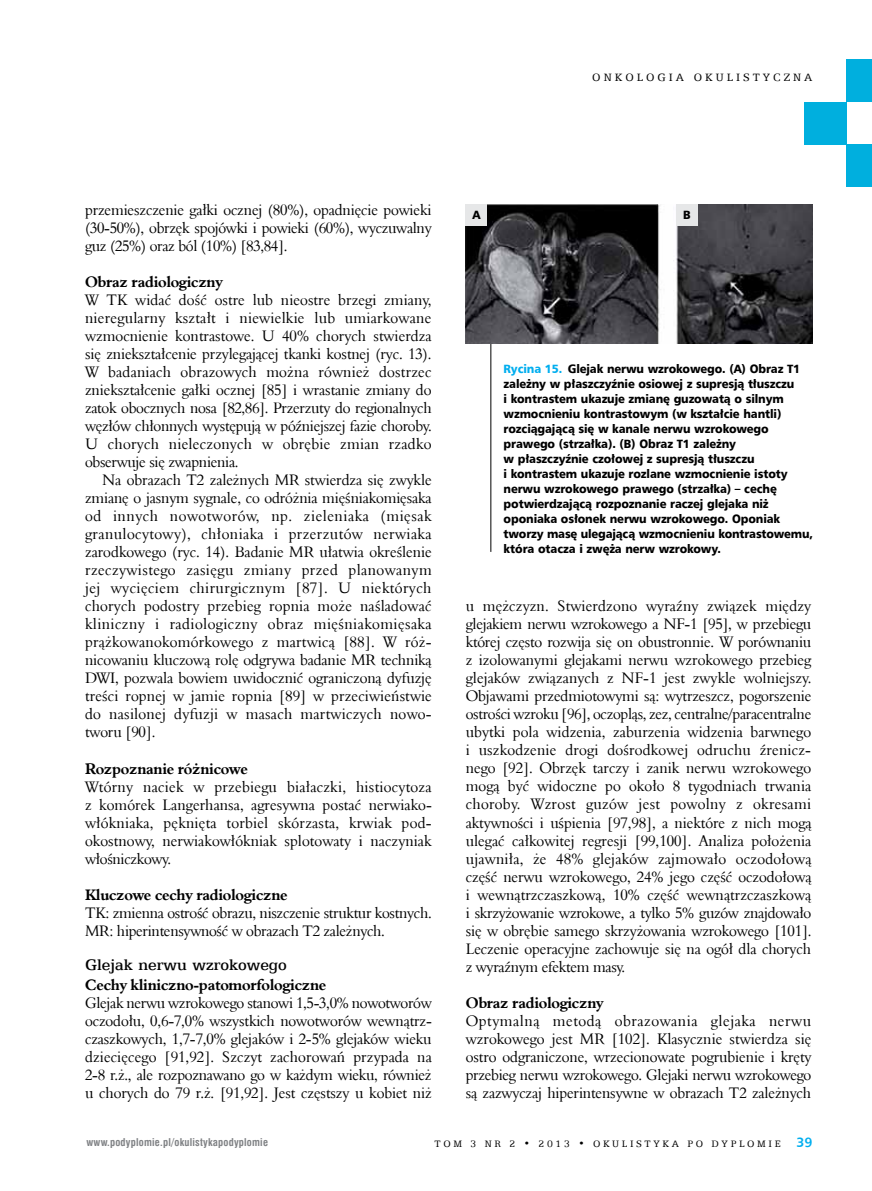
<style>
.page{position:relative;width:872px;height:1191px;background:#fff}
.page>*{position:absolute;margin:0;border:0;box-sizing:border-box;transform-origin:0 0}
.t1{font:17.25px "Egyptian 505 Md EU";color:#000}
.t2{font:15.6px/18px "Aldine 401 EU";letter-spacing:-.01em;color:#000;text-align:justify;scale:.96 1}
.t3{font:700 15.6px "Aldine 401 EU";letter-spacing:-.02em;color:#000;scale:.96 1}
.t4{font:12px/15px "Humnst 777 Blk EU";letter-spacing:-.01em;color:#000;scale:.95 1}
.t5{font:12px "Egyptian 505 EU";letter-spacing:.25em;color:#000}
.t6{font:700 10.5px "Swis 721 Cn EU";letter-spacing:.02em;color:#808285}
.t7{font:10.5px "Egyptian 505 EU";letter-spacing:.25em;color:#000}
.s1{color:#00aeef}
.s2{font-family:"Humnst 777 EU";font-weight:700;font-size:13.5px;color:#00aeef}
</style>
<div class="page">
<div style="left:846px;top:60px;width:26px;height:42px;background:#00afde"></div>
<div style="left:804px;top:102px;width:42px;height:43px;background:#00afde"></div>
<div style="left:846px;top:145px;width:26px;height:42px;background:#00afde"></div>
<hr style="left:490px;top:343px;width:1px;height:209px;background:#000">
<img style="left:466px;top:204px;width:346px;height:139px">
<div style="left:676px;top:204px;width:21px;height:21px;background:#e6e7e8"></div>
<div style="left:466px;top:204px;width:21px;height:21px;background:#e6e7e8"></div>
<p class="t5" style="left:592px;top:71px;width:222px">ONKOLOGIA OKULISTYCZNA</p>
<p class="t2" style="left:85px;top:201px;width:362px">przemieszczenie gałki ocznej (80%), opadnięcie powieki (30-50%), obrzęk spojówki i powieki (60%), wyczuwalny guz (25%) oraz ból (10%) [83,84].</p>
<p class="t3" style="left:85px;top:272px;width:145px">Obraz radiologiczny</p>
<p class="t2" style="left:85px;top:291px;width:362px">W TK widać dość ostre lub nieostre brzegi zmiany, nieregularny kształt i niewielkie lub umiarkowane wzmocnienie kontrastowe. U 40% chorych stwierdza się zniekształcenie przylegającej tkanki kostnej (ryc. 13).<br>W badaniach obrazowych można również dostrzec zniekształcenie gałki ocznej [85] i wrastanie zmiany do zatok obocznych nosa [82,86]. Przerzuty do regionalnych węzłów chłonnych występują w późniejszej fazie choroby.<br>U chorych nieleczonych w obrębie zmian rzadko obserwuje się zwapnienia.</p>
<p class="t2" style="left:85px;top:471px;width:363px;text-indent:17px">Na obrazach T2 zależnych MR stwierdza się zwykle zmianę o jasnym sygnale, co odróżnia mięśniakomięsaka od innych nowotworów, np. zieleniaka (mięsak granulocytowy), chłoniaka i przerzutów nerwiaka zarodkowego (ryc. 14). Badanie MR ułatwia określenie rzeczywistego zasięgu zmiany przed planowanym jej wycięciem chirurgicznym [87]. U niektórych chorych podostry przebieg ropnia może naśladować kliniczny i radiologiczny obraz mięśniakomięsaka prążkowanokomórkowego z martwicą [88]. W róż&shy;nicowaniu kluczową rolę odgrywa badanie MR techniką DWI, pozwala bowiem uwidocznić ograniczoną dyfuzję treści ropnej w jamie ropnia [89] w przeciwieństwie do nasilonej dyfuzji w masach martwiczych nowo&shy;tworu [90].</p>
<p class="t3" style="left:85px;top:758px;width:171px">Rozpoznanie różnicowe</p>
<p class="t2" style="left:85px;top:777px;width:363px">Wtórny naciek w przebiegu białaczki, histiocytoza z komórek Langerhansa, agresywna postać nerwiako&shy;włókniaka, pęknięta torbiel skórzasta, krwiak pod&shy;okostnowy, nerwiakowłókniak splotowaty i naczyniak włośniczkowy.</p>
<p class="t3" style="left:85px;top:884px;width:213px">Kluczowe cechy radiologiczne</p>
<p class="t2" style="left:85px;top:903px;width:362px">TK: zmienna ostrość obrazu, niszczenie struktur kostnych.<br>MR: hiperintensywność w obrazach T2 zależnych.</p>
<p class="t1" style="left:85px;top:954px;width:203px">Glejak nerwu wzrokowego</p>
<p class="t3" style="left:85px;top:974px;width:253px">Cechy kliniczno-patomorfologiczne</p>
<p class="t2" style="left:85px;top:993px;width:363px">Glejak nerwu wzrokowego stanowi 1,5-3,0% nowotworów oczodołu, 0,6-7,0% wszystkich nowotworów wewnątrz&shy;czaszkowych, 1,7-7,0% glejaków i 2-5% glejaków wieku dziecięcego [91,92]. Szczyt zachorowań przypada na 2-8 r.ż., ale rozpoznawano go w każdym wieku, również u chorych do 79 r.ż. [91,92]. Jest częstszy u kobiet niż</p>
<p class="t4" style="left:472px;top:208px;width:10px">A</p>
<p class="t4" style="left:683px;top:208px;width:9px">B</p>
<p class="t4" style="left:503px;top:361px;width:327px"><span class="s1">Rycina 15.</span> Glejak nerwu wzrokowego. (A) Obraz T1 zależny w płaszczyźnie osiowej z supresją tłuszczu<br>i kontrastem ukazuje zmianę guzowatą o silnym wzmocnieniu kontrastowym (w kształcie hantli) rozciągającą się w kanale nerwu wzrokowego prawego (strzałka). (B) Obraz T1 zależny<br>w płaszczyźnie czołowej z supresją tłuszczu<br>i kontrastem ukazuje rozlane wzmocnienie istoty nerwu wzrokowego prawego (strzałka) – cechę potwierdzającą rozpoznanie raczej glejaka niż oponiaka osłonek nerwu wzrokowego. Oponiak tworzy masę ulegającą wzmocnieniu kontrastowemu, która otacza i zwęża nerw wzrokowy.</p>
<p class="t2" style="left:466px;top:597px;width:362px">u mężczyzn. Stwierdzono wyraźny związek między glejakiem nerwu wzrokowego a NF-1 [95], w przebiegu której często rozwija się on obustronnie. W porównaniu z izolowanymi glejakami nerwu wzrokowego przebieg glejaków związanych z NF-1 jest zwykle wolniejszy.<br>Objawami przedmiotowymi są: wytrzeszcz, pogorszenie ostrości wzroku [96], oczopląs, zez, centralne/paracentralne ubytki pola widzenia, zaburzenia widzenia barwnego i uszkodzenie drogi dośrodkowej odruchu źrenicz&shy;nego [92]. Obrzęk tarczy i zanik nerwu wzrokowego mogą być widoczne po około 8 tygodniach trwania choroby. Wzrost guzów jest powolny z okresami aktywności i uśpienia [97,98], a niektóre z nich mogą ulegać całkowitej regresji [99,100]. Analiza położenia ujawniła, że 48% glejaków zajmowało oczodołową część nerwu wzrokowego, 24% jego część oczodołową i wewnątrzczaszkową, 10% część wewnątrzczaszkową i skrzyżowanie wzrokowe, a tylko 5% guzów znajdowało się w obrębie samego skrzyżowania wzrokowego [101].<br>Leczenie operacyjne zachowuje się na ogół dla chorych z wyraźnym efektem masy.</p>
<p class="t3" style="left:466px;top:992px;width:145px">Obraz radiologiczny</p>
<p class="t2" style="left:466px;top:1011px;width:362px">Optymalną metodą obrazowania glejaka nerwu wzrokowego jest MR [102]. Klasycznie stwierdza się ostro odgraniczone, wrzecionowate pogrubienie i kręty przebieg nerwu wzrokowego. Glejaki nerwu wzrokowego są zazwyczaj hiperintensywne w obrazach T2 zależnych</p>
<p class="t6" style="left:86px;top:1136px;width:183px">www.podyplomie.pl/okulistykapodyplomie</p>
<p class="t7" style="left:434px;top:1137px;width:379px">TOM 3 NR 2 • 2013 • OKULISTYKA PO DYPLOMIE <span class="s2">39</span></p>
</div>
